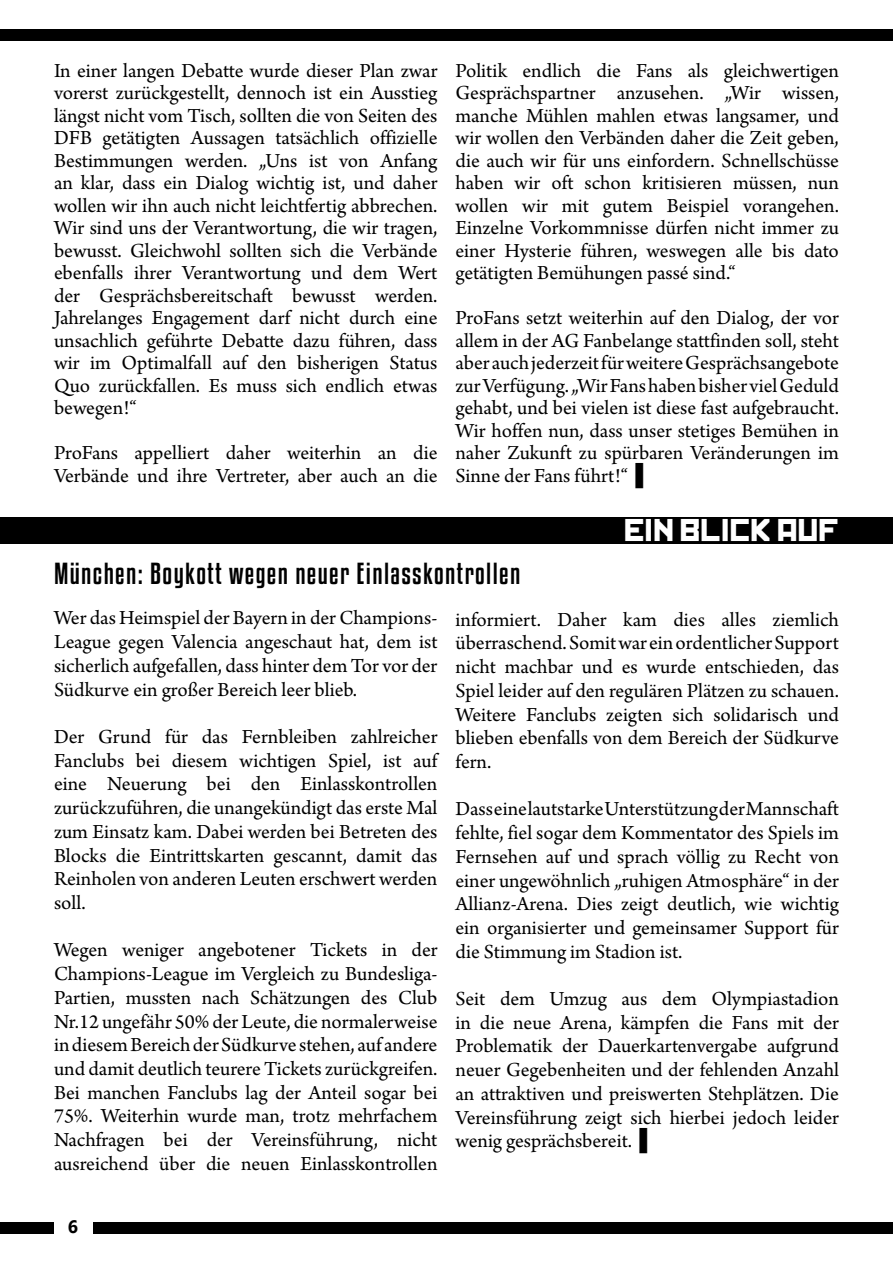
<style>
.page{position:relative;width:893px;height:1263px;background:#fff}
.page>*{position:absolute;margin:0;border:0;box-sizing:border-box;transform-origin:0 0}
.t1{font:30px "Kremlin";color:#fff}
.t2{font:27px "Kenyan Coffee Rg";letter-spacing:.05em;color:#000}
.t3{font:21px/23.7px "Arno Pro";color:#000;text-align:justify}
.t4{font:700 18px "Khmer UI";color:#000}
.s1{font-family:"Times New Roman"}
</style>
<div class="page">
<div style="left:0;top:1222px;width:893px;height:11px;background:#000"></div>
<div style="left:55px;top:1210px;width:38px;height:34px;background:#fff"></div>
<div style="left:0;top:30px;width:893px;height:11px;background:#000"></div>
<div style="left:0;top:517px;width:893px;height:26px;background:#000"></div>
<p class="t3" style="left:54px;top:60px;width:385px;line-height:22.5px">In einer langen Debatte wurde dieser Plan zwar vorerst zurückgestellt, dennoch ist ein Ausstieg längst nicht vom Tisch, sollten die von Seiten des DFB getätigten Aussagen tatsächlich offizielle Bestimmungen werden. „Uns ist von Anfang an klar, dass ein Dialog wichtig ist, und daher wollen wir ihn auch nicht leichtfertig abbrechen.<br>Wir sind uns der Verantwortung, die wir tragen, bewusst. Gleichwohl sollten sich die Verbände ebenfalls ihrer Verantwortung und dem Wert der Gesprächsbereitschaft bewusst werden.<br>Jahrelanges Engagement darf nicht durch eine unsachlich geführte Debatte dazu führen, dass wir im Optimalfall auf den bisherigen Status Quo zurückfallen. Es muss sich endlich etwas bewegen!“</p>
<p class="t3" style="left:54px;top:443px;width:385px;line-height:22.5px">ProFans appelliert daher weiterhin an die<br>Verbände und ihre Vertreter, aber auch an die</p>
<p class="t3" style="left:455px;top:60px;width:385px;line-height:22.5px">Politik endlich die Fans als gleichwertigen Gesprächspartner anzusehen. „Wir wissen, manche Mühlen mahlen etwas langsamer, und wir wollen den Verbänden daher die Zeit geben, die auch wir für uns einfordern. Schnellschüsse haben wir oft schon kritisieren müssen, nun wollen wir mit gutem Beispiel vorangehen.<br>Einzelne Vorkommnisse dürfen nicht immer zu einer Hysterie führen, weswegen alle bis dato getätigten Bemühungen passé sind.“</p>
<p class="t3" style="left:455px;top:308px;width:385px;line-height:22.5px">ProFans setzt weiterhin auf den Dialog, der vor allem in der AG Fanbelange stattfinden soll, steht aber auch jederzeit für weitere Gesprächsangebote zur Verfügung. „Wir Fans haben bisher viel Geduld gehabt, und bei vielen ist diese fast aufgebraucht.<br>Wir hoffen nun, dass unser stetiges Bemühen in naher Zukunft zu spürbaren Veränderungen im Sinne der Fans führt!“<span class="s1">▐</span></p>
<h1 class="t1" style="left:625px;top:519px;width:217px">EIN BLICK AUF</h1>
<p class="t2" style="left:54px;top:557px;width:468px">München: Boykott wegen neuer Einlasskontrollen</p>
<p class="t3" style="left:54px;top:607px;width:385px">Wer das Heimspiel der Bayern in der Champions-League gegen Valencia angeschaut hat, dem ist sicherlich aufgefallen, dass hinter dem Tor vor der Südkurve ein großer Bereich leer blieb.</p>
<p class="t3" style="left:54px;top:726px;width:385px">Der Grund für das Fernbleiben zahlreicher Fanclubs bei diesem wichtigen Spiel, ist auf eine Neuerung bei den Einlasskontrollen zurückzuführen, die unangekündigt das erste Mal zum Einsatz kam. Dabei werden bei Betreten des Blocks die Eintrittskarten gescannt, damit das Reinholen von anderen Leuten erschwert werden soll.</p>
<p class="t3" style="left:54px;top:939px;width:385px">Wegen weniger angebotener Tickets in der Champions-League im Vergleich zu Bundesliga-Partien, mussten nach Schätzungen des Club Nr.12 ungefähr 50% der Leute, die normalerweise in diesem Bereich der Südkurve stehen, auf andere und damit deutlich teurere Tickets zurückgreifen.<br>Bei manchen Fanclubs lag der Anteil sogar bei 75%. Weiterhin wurde man, trotz mehrfachem Nachfragen bei der Vereinsführung, nicht ausreichend über die neuen Einlasskontrollen</p>
<p class="t3" style="left:455px;top:609px;width:385px">informiert. Daher kam dies alles ziemlich überraschend. Somit war ein ordentlicher Support nicht machbar und es wurde entschieden, das Spiel leider auf den regulären Plätzen zu schauen.<br>Weitere Fanclubs zeigten sich solidarisch und blieben ebenfalls von dem Bereich der Südkurve fern.</p>
<p class="t3" style="left:455px;top:798px;width:385px">Dass eine lautstarke Unterstützung der Mannschaft fehlte, fiel sogar dem Kommentator des Spiels im Fernsehen auf und sprach völlig zu Recht von einer ungewöhnlich „ruhigen Atmosphäre“ in der Allianz-Arena. Dies zeigt deutlich, wie wichtig ein organisierter und gemeinsamer Support für die Stimmung im Stadion ist.</p>
<p class="t3" style="left:455px;top:988px;width:385px">Seit dem Umzug aus dem Olympiastadion in die neue Arena, kämpfen die Fans mit der Problematik der Dauerkartenvergabe aufgrund neuer Gegebenheiten und der fehlenden Anzahl an attraktiven und preiswerten Stehplätzen. Die Vereinsführung zeigt sich hierbei jedoch leider wenig gesprächsbereit.<span class="s1">▐</span></p>
<p class="t4" style="left:68px;top:1216px;width:12px">6</p>
</div>
